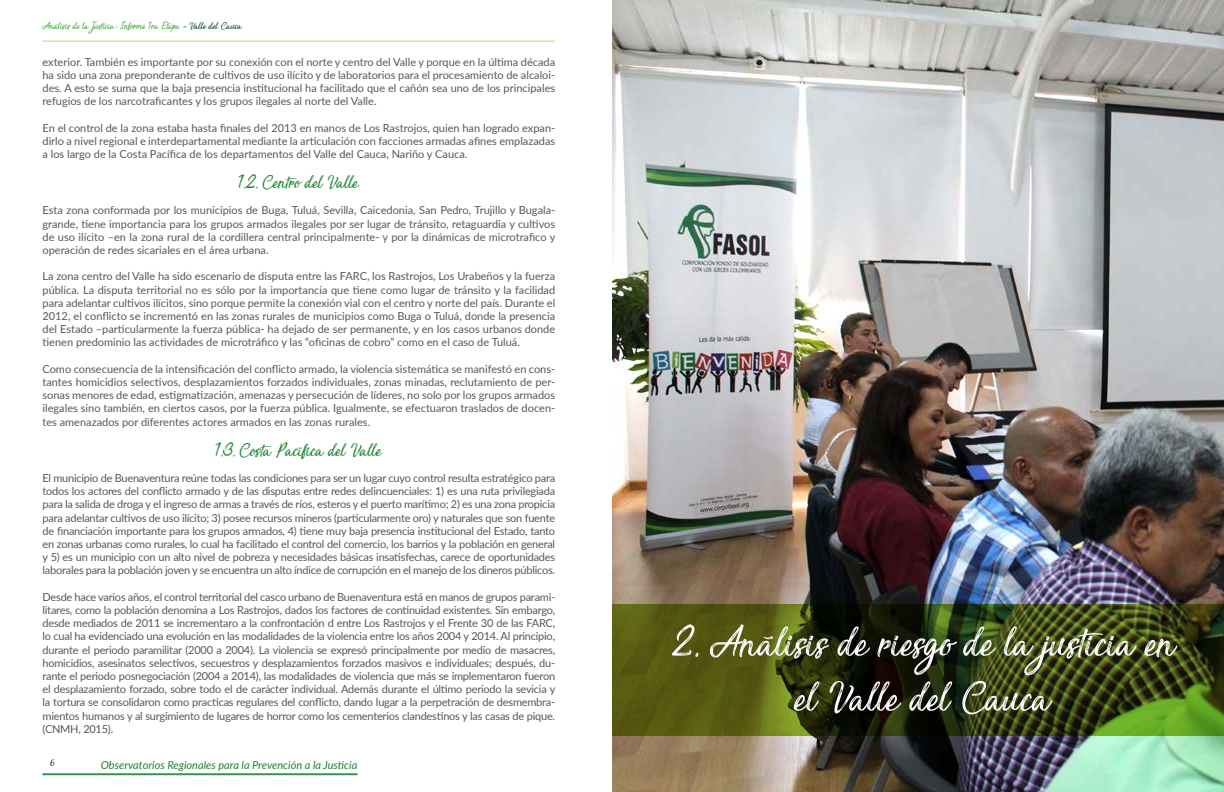
<style>
.page{position:relative;width:1224px;height:792px;background:#fff}
.page>*{position:absolute;margin:0;border:0;box-sizing:border-box;transform-origin:0 0}
.t1{font:55px/55px "Sensations and Qualities";color:#fff;text-align:center}
.t2{font:24px "Sensations and Qualities";color:#1c8230}
.t3{font:13px "Sensations and Qualities";color:#3fa535}
.t4{font:12px "Euphoria Script";color:#000}
.t5{font:11px/13.2px "Lato";color:#575756;text-align:justify}
.t6{font:italic 11px "Lato";color:#1c8230}
.s1{color:#00451c}
</style>
<div class="page">
<hr style="left:43px;top:41px;width:512px;height:1px;background:#c4d17a">
<hr style="left:43px;top:774px;width:314px;height:1px;background:#1c8230">
<hr style="left:43px;top:775px;width:314px;height:1px;background:#1c8230">
<img style="left:612px;top:0;width:612px;height:792px">
<svg style="left:612px;top:604px;width:612px;height:132px;background:#3b4512"></svg>
<p class="t3" style="left:43px;top:19px;width:201px">Análisis de la Justicia: Informe 1ra Etapa <span class="s1">- Valle del Cauca</span></p>
<p class="t5" style="left:43px;top:54px;width:514px">exterior. También es importante por su conexión con el norte y centro del Valle y porque en la última década ha sido una zona preponderante de cultivos de uso ilícito y de laboratorios para el procesamiento de alcaloi&shy;des. A esto se suma que la baja presencia institucional ha facilitado que el cañón sea uno de los principales refugios de los narcotraficantes y los grupos ilegales al norte del Valle.</p>
<p class="t5" style="left:43px;top:120px;width:514px">En el control de la zona estaba hasta finales del 2013 en manos de Los Rastrojos, quien han logrado expan&shy;dirlo a nivel regional e interdepartamental mediante la articulación con facciones armadas afines emplazadas a los largo de la Costa Pacífica de los departamentos del Valle del Cauca, Nariño y Cauca.</p>
<h2 class="t2" style="left:239px;top:171px;width:122px">1.2. Centro del Valle</h2>
<p class="t5" style="left:43px;top:203px;width:514px">Esta zona conformada por los municipios de Buga, Tuluá, Sevilla, Caicedonia, San Pedro, Trujillo y Bugala&shy;grande, tiene importancia para los grupos armados ilegales por ser lugar de tránsito, retaguardia y cultivos de uso ilícito –en la zona rural de la cordillera central principalmente- y por la dinámicas de microtrafico y operación de redes sicariales en el área urbana.</p>
<p class="t5" style="left:43px;top:269px;width:514px">La zona centro del Valle ha sido escenario de disputa entre las FARC, los Rastrojos, Los Urabeños y la fuerza pública. La disputa territorial no es sólo por la importancia que tiene como lugar de tránsito y la facilidad para adelantar cultivos ilícitos, sino porque permite la conexión vial con el centro y norte del país. Durante el 2012, el conflicto se incrementó en las zonas rurales de municipios como Buga o Tuluá, donde la presencia del Estado –particularmente la fuerza pública- ha dejado de ser permanente, y en los casos urbanos donde tienen predominio las actividades de microtráfico y las “oficinas de cobro” como en el caso de Tuluá.</p>
<p class="t5" style="left:43px;top:362px;width:514px">Como consecuencia de la intensificación del conflicto armado, la violencia sistemática se manifestó en cons&shy;tantes homicidios selectivos, desplazamientos forzados individuales, zonas minadas, reclutamiento de per&shy;sonas menores de edad, estigmatización, amenazas y persecución de líderes, no solo por los grupos armados ilegales sino también, en ciertos casos, por la fuerza pública. Igualmente, se efectuaron traslados de docen&shy;tes amenazados por diferentes actores armados en las zonas rurales.</p>
<h2 class="t2" style="left:215px;top:438px;width:168px">1.3. Costa Pacífica del Valle</h2>
<p class="t5" style="left:43px;top:471px;width:514px">El municipio de Buenaventura reúne todas las condiciones para ser un lugar cuyo control resulta estratégico para todos los actores del conflicto armado y de las disputas entre redes delincuenciales: 1) es una ruta privilegiada para la salida de droga y el ingreso de armas a través de ríos, esteros y el puerto marítimo; 2) es una zona propicia para adelantar cultivos de uso ilícito; 3) posee recursos mineros (particularmente oro) y naturales que son fuente de financiación importante para los grupos armados, 4) tiene muy baja presencia institucional del Estado, tanto en zonas urbanas como rurales, lo cual ha facilitado el control del comercio, los barrios y la población en general y 5) es un municipio con un alto nivel de pobreza y necesidades básicas insatisfechas, carece de oportunidades laborales para la población joven y se encuentra un alto índice de corrupción en el manejo de los dineros públicos.</p>
<p class="t5" style="left:43px;top:590px;width:514px">Desde hace varios años, el control territorial del casco urbano de Buenaventura está en manos de grupos parami&shy;litares, como la población denomina a Los Rastrojos, dados los factores de continuidad existentes. Sin embargo, desde mediados de 2011 se incrementaro a la confrontación d entre Los Rastrojos y el Frente 30 de las FARC, lo cual ha evidenciado una evolución en las modalidades de la violencia entre los años 2004 y 2014. Al principio, durante el periodo paramilitar (2000 a 2004). La violencia se expresó principalmente por medio de masacres, homicidios, asesinatos selectivos, secuestros y desplazamientos forzados masivos e individuales; después, du&shy;rante el periodo posnegociación (2004 a 2014), las modalidades de violencia que más se implementaron fueron el desplazamiento forzado, sobre todo el de carácter individual. Además durante el último periodo la sevicia y la tortura se consolidaron como practicas regulares del conflicto, dando lugar a la perpetración de desmembra&shy;mientos humanos y al surgimiento de lugares de horror como los cementerios clandestinos y las casas de pique. (CNMH, 2015).</p>
<p class="t4" style="left:51px;top:757px;width:6px">6</p>
<p class="t6" style="left:101px;top:757px;width:258px">Observatorios Regionales para la Prevención a la Justicia</p>
<h1 class="t1" style="left:672px;top:619px;width:507px">2. Análisis de riesgo de la justicia en el Valle del Cauca</h1>
</div>
